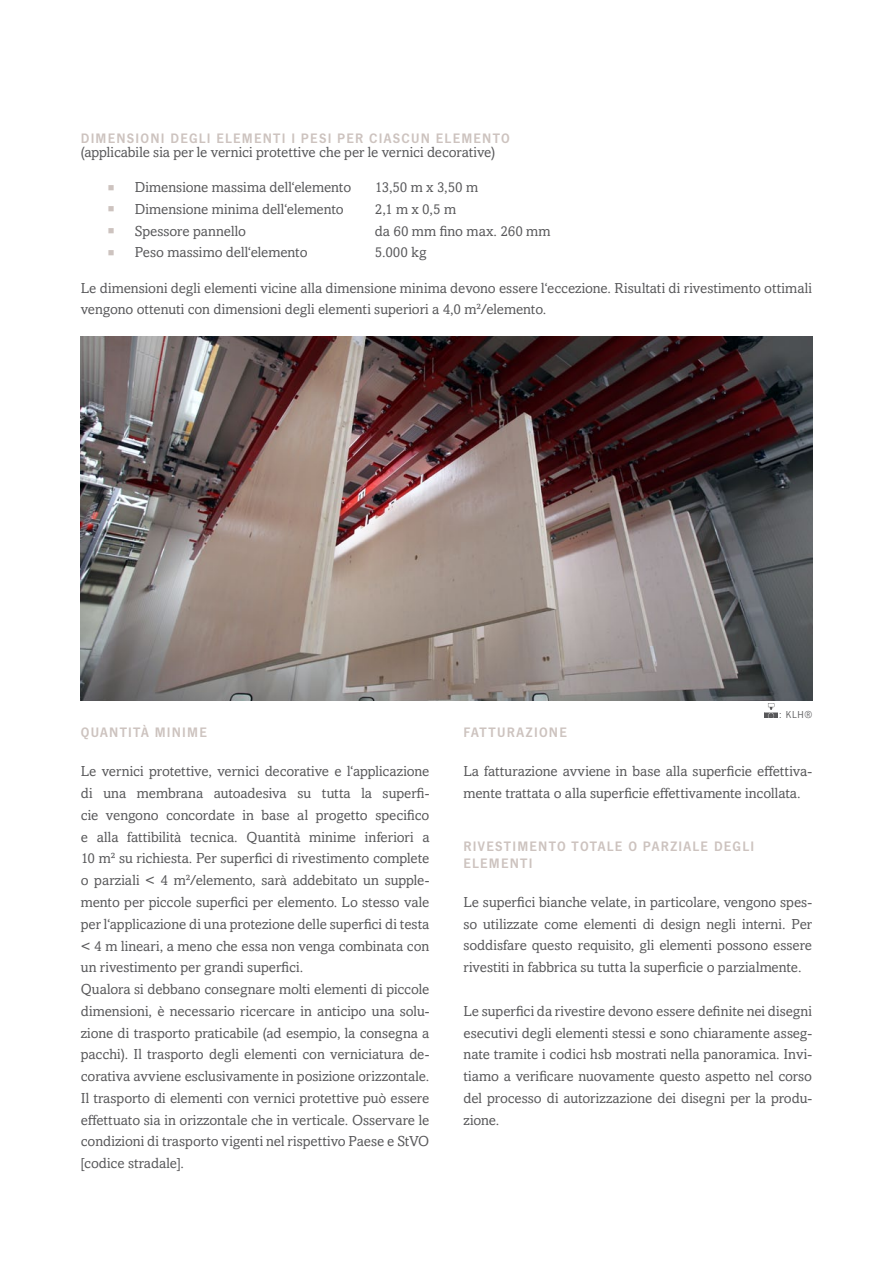
<style>
.page{position:relative;width:893px;height:1263px;background:#fff}
.page>*{position:absolute;margin:0;border:0;box-sizing:border-box;transform-origin:0 0}
.t1{font:14.55px/21.8px "Amasis MT Pro";letter-spacing:-.005em;color:#58585a}
.t2{font:600 14.25px/17.2px "News Got T";letter-spacing:.085em;color:#cdc3bf}
.t3{font:10.5px "News Got T";color:#58585a}
.s1{color:#cdc3bf}
</style>
<div class="page">
<img style="left:81px;top:336px;width:731px;height:365px">
<img style="left:764px;top:704px;width:14px;height:14px">
<p class="t2" style="left:81px;top:130px;width:430px">DIMENSIONI DEGLI ELEMENTI I PESI PER CIASCUN ELEMENTO</p>
<p class="t1" style="left:81px;top:141px;width:416px">(applicabile sia per le vernici protettive che per le vernici decorative)</p>
<p class="t1" style="left:108px;top:177px;width:245px"><span class="s1">■</span> Dimensione massima dell‘elemento</p>
<p class="t1" style="left:375px;top:177px;width:105px">13,50 m x 3,50 m</p>
<p class="t1" style="left:108px;top:198px;width:238px"><span class="s1">■</span> Dimensione minima dell‘elemento</p>
<p class="t1" style="left:375px;top:198px;width:83px">2,1 m x 0,5 m</p>
<p class="t1" style="left:108px;top:220px;width:140px"><span class="s1">■</span> Spessore pannello</p>
<p class="t1" style="left:375px;top:220px;width:177px">da 60 mm fino max. 260 mm</p>
<p class="t1" style="left:108px;top:242px;width:201px"><span class="s1">■</span> Peso massimo dell‘elemento</p>
<p class="t1" style="left:375px;top:242px;width:53px">5.000 kg</p>
<p class="t1" style="left:81px;top:277px;width:733px">Le dimensioni degli elementi vicine alla dimensione minima devono essere l‘eccezione. Risultati di rivestimento ottimali vengono ottenuti con dimensioni degli elementi superiori a 4,0 m²/elemento.</p>
<p class="t2" style="left:81px;top:724px;width:128px">QUANTITÀ MINIME</p>
<p class="t1" style="left:81px;top:761px;width:350px">Le vernici protettive, vernici decorative e l‘applicazione di una membrana autoadesiva su tutta la superfi&shy;cie vengono concordate in base al progetto specifico e alla fattibilità tecnica. Quantità minime inferiori a 10 m² su richiesta. Per superfici di rivestimento complete o parziali &lt; 4 m²/elemento, sarà addebitato un supple&shy;mento per piccole superfici per elemento. Lo stesso vale per l‘applicazione di una protezione delle superfici di testa &lt; 4 m lineari, a meno che essa non venga combinata con un rivestimento per grandi superfici.<br>Qualora si debbano consegnare molti elementi di piccole dimensioni, è necessario ricercare in anticipo una solu&shy;zione di trasporto praticabile (ad esempio, la consegna a pacchi). Il trasporto degli elementi con verniciatura de&shy;corativa avviene esclusivamente in posizione orizzontale.<br>Il trasporto di elementi con vernici protettive può essere effettuato sia in orizzontale che in verticale. Osservare le condizioni di trasporto vigenti nel rispettivo Paese e StVO [codice stradale].</p>
<p class="t3" style="left:779px;top:708px;width:34px">: KLH®</p>
<p class="t2" style="left:463px;top:724px;width:105px">FATTURAZIONE</p>
<p class="t1" style="left:463px;top:761px;width:350px">La fatturazione avviene in base alla superficie effettiva&shy;mente trattata o alla superficie effettivamente incollata.</p>
<p class="t2" style="left:463px;top:837px;width:292px">RIVESTIMENTO TOTALE O PARZIALE DEGLI<br>ELEMENTI</p>
<p class="t1" style="left:463px;top:891px;width:350px;text-align:justify">Le superfici bianche velate, in particolare, vengono spes&shy;so utilizzate come elementi di design negli interni. Per soddisfare questo requisito, gli elementi possono essere rivestiti in fabbrica su tutta la superficie o parzialmente.</p>
<p class="t1" style="left:463px;top:1000px;width:350px;text-align:justify">Le superfici da rivestire devono essere definite nei disegni esecutivi degli elementi stessi e sono chiaramente asseg&shy;nate tramite i codici hsb mostrati nella panoramica. Invi&shy;tiamo a verificare nuovamente questo aspetto nel corso del processo di autorizzazione dei disegni per la produ&shy;zione.</p>
</div>
